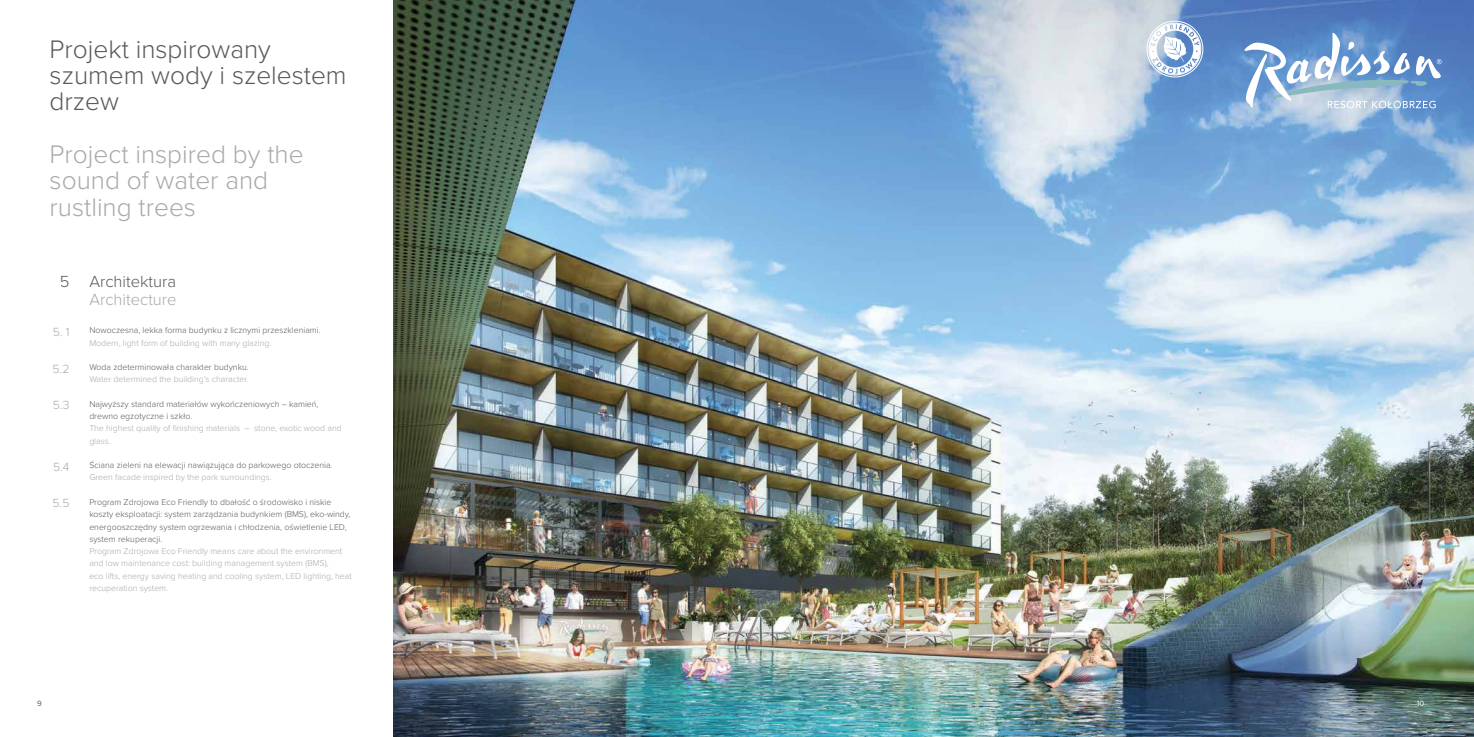
<style>
.page{position:relative;width:1474px;height:737px;background:#fff}
.page>*{position:absolute;margin:0;border:0;box-sizing:border-box;transform-origin:0 0}
.t1{font:300 26.25px/26.2px "Proxima Nova";color:#a7a9ac}
.t2{font:300 26.25px/26.2px "Proxima Nova";color:#58595b}
.t3{font:300 16.62px "Proxima Nova";color:#58595b}
.t4{font:300 16.62px "Proxima Nova";color:#a7a9ac}
.t5{font:300 12.25px "Proxima Nova";color:#a7a9ac}
.t6{font:300 8.75px/12.2px "Proxima Nova";color:#58595b}
.t7{font:300 8.75px/12.2px "Proxima Nova";color:#a7a9ac}
.t8{font:7.88px "Proxima Nova";color:#fff}
.t9{font:7.88px "Proxima Nova";color:#58595b}
</style>
<div class="page">
<img style="left:393px;top:0;width:1080px;height:737px">
<svg style="left:1148px;top:23px;width:53px;height:52px"></svg>
<div style="left:1146px;top:21px;width:57px;height:56px;border:1px solid #fff;border-radius:50%"></div>
<svg style="left:1243px;top:30px;width:203px;height:78px;background:#8aadd5"></svg>
<h1 class="t2" style="left:50px;top:35px;width:298px">Projekt inspirowany szumem wody i szelestem drzew</h1>
<h1 class="t1" style="left:50px;top:140px;width:255px">Project inspired by the sound of water and rustling trees</h1>
<h2 class="t3" style="left:60px;top:269px;width:11px">5</h2>
<h3 class="t5" style="left:53px;top:322px;width:18px">5. 1</h3>
<h3 class="t5" style="left:53px;top:359px;width:18px">5.2</h3>
<h3 class="t5" style="left:53px;top:396px;width:18px">5.3</h3>
<h3 class="t5" style="left:53px;top:457px;width:18px">5.4</h3>
<h3 class="t5" style="left:53px;top:494px;width:18px">5.5</h3>
<h2 class="t3" style="left:89px;top:269px;width:88px">Architektura</h2>
<h2 class="t4" style="left:89px;top:287px;width:89px">Architecture</h2>
<p class="t6" style="left:89px;top:324px;width:233px">Nowoczesna, lekka forma budynku z licznymi przeszkleniami.</p>
<p class="t7" style="left:89px;top:336px;width:184px">Modern, light form of building with many glazing.</p>
<p class="t6" style="left:89px;top:361px;width:161px">Woda zdeterminowała charakter budynku.</p>
<p class="t7" style="left:89px;top:373px;width:160px">Water determined the building’s character.</p>
<p class="t6" style="left:89px;top:397px;width:231px">Najwyższy standard materiałów wykończeniowych – kamień, drewno egzotyczne i szkło.</p>
<p class="t7" style="left:89px;top:422px;width:254px">The highest quality of finishing materials – stone, exotic wood and glass.</p>
<p class="t6" style="left:89px;top:459px;width:245px">Ściana zieleni na elewacji nawiązująca do parkowego otoczenia.</p>
<p class="t7" style="left:89px;top:471px;width:184px">Green facade inspired by the park surroundings.</p>
<p class="t6" style="left:89px;top:495px;width:263px">Program Zdrojowa Eco Friendly to dbałość o środowisko i niskie koszty eksploatacji: system zarządzania budynkiem (BMS), eko-windy, energooszczędny system ogrzewania i chłodzenia, oświetlenie LED, system rekuperacji.</p>
<p class="t7" style="left:89px;top:544px;width:264px">Program Zdrojowa Eco Friendly means care about the environment and low maintenance cost: building management system (BMS),<br>eco lifts, energy saving heating and cooling system, LED lighting, heat recuperation system.</p>
<p class="t9" style="left:37px;top:697px;width:6px">9</p>
<p class="t8" style="left:1416px;top:697px;width:9px">10</p>
</div>
